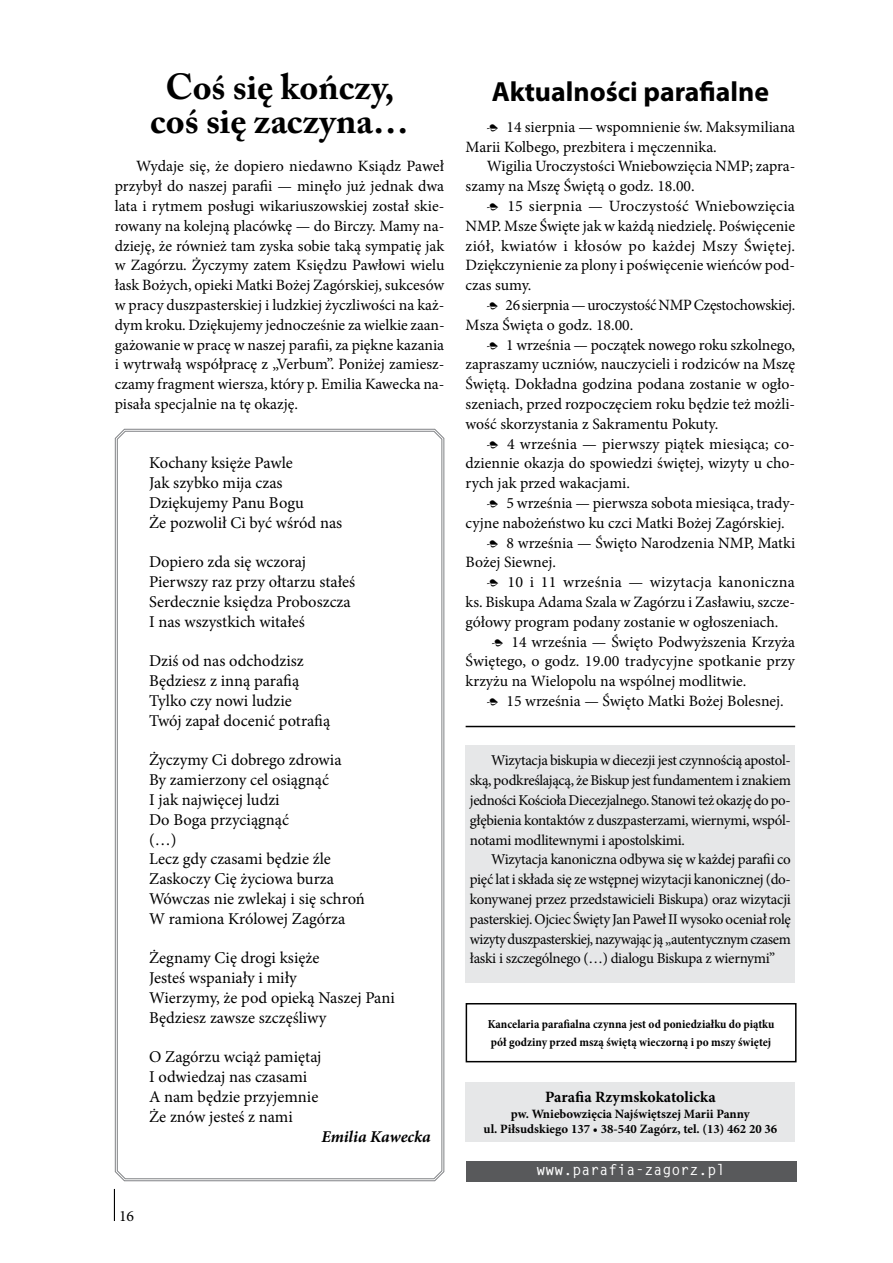
<style>
.page{position:relative;width:893px;height:1263px;background:#fff}
.page>*{position:absolute;margin:0;border:0;box-sizing:border-box;transform-origin:0 0}
.t1{font:700 36px/34px "Adobe Caslon Pro";color:#000;text-align:center}
.t2{font:700 27.75px "Myriad Pro";color:#000}
.t3{font:16.5px/19.8px "Minion Pro";color:#000}
.t4{font:italic 700 16.5px "Minion Pro";letter-spacing:-.005em;color:#000}
.t5{font:15.75px/19.8px "Minion Pro";color:#000;text-align:justify}
.t6{font:15.75px/19.8px "Minion Pro";letter-spacing:-.02em;color:#000}
.t7{font:700 15.75px "Minion Pro";color:#000}
.t8{font:15px/19.8px "Minion Pro";letter-spacing:-.02em;color:#000;text-align:justify}
.t9{font:700 15px "Letter Gothic Std";color:#fff}
.t10{font:700 12.75px/15.3px "Minion Pro";color:#000;text-align:center}
.t11{font:700 condensed 12.3px/18px "Minion Pro";color:#000}
</style>
<div class="page">
<hr style="left:114px;top:1189px;width:1px;height:32px;background:#000">
<div style="left:466px;top:745px;width:329px;height:238px;background:#e6e7e8"></div>
<svg style="left:116px;top:430px;width:327px;height:750px"></svg>
<hr style="left:466px;top:726px;width:329px;height:1px;background:#000">
<div style="left:466px;top:1003px;width:330px;height:59px;border:2px solid #000"></div>
<div style="left:466px;top:1161px;width:330px;height:20px;background:#58595b"></div>
<div style="left:466px;top:1082px;width:329px;height:59px;background:#e6e7e8"></div>
<h1 class="t1" style="left:150px;top:69px;width:260px">Coś się kończy, coś się zaczyna…</h1>
<p class="t5" style="left:115px;top:156px;width:331px;text-indent:21px">Wydaje się, że dopiero niedawno Ksiądz Paweł przybył do naszej parafii — minęło już jednak dwa lata i rytmem posługi wikariuszowskiej został skie&shy;rowany na kolejną placówkę — do Birczy. Mamy na&shy;dzieję, że również tam zyska sobie taką sympatię jak w Zagórzu. Życzymy zatem Księdzu Pawłowi wielu łask Bożych, opieki Matki Bożej Zagórskiej, sukcesów w pracy duszpasterskiej i ludzkiej życzliwości na każ&shy;dym kroku. Dziękujemy jednocześnie za wielkie zaan&shy;gażowanie w pracę w naszej parafii, za piękne kazania i wytrwałą współpracę z „Verbum”. Poniżej zamiesz&shy;czamy fragment wiersza, który p. Emilia Kawecka na&shy;pisała specjalnie na tę okazję.</p>
<p class="t3" style="left:149px;top:453px;width:195px">Kochany księże Pawle<br>Jak szybko mija czas<br>Dziękujemy Panu Bogu<br>Że pozwolił Ci być wśród nas</p>
<p class="t3" style="left:149px;top:552px;width:208px">Dopiero zda się wczoraj<br>Pierwszy raz przy ołtarzu stałeś<br>Serdecznie księdza Proboszcza<br>I nas wszystkich witałeś</p>
<p class="t3" style="left:149px;top:651px;width:183px">Dziś od nas odchodzisz<br>Będziesz z inną parafią<br>Tylko czy nowi ludzie<br>Twój zapał docenić potrafią</p>
<p class="t3" style="left:149px;top:750px;width:217px">Życzymy Ci dobrego zdrowia<br>By zamierzony cel osiągnąć<br>I jak najwięcej ludzi<br>Do Boga przyciągnąć<br>(…)<br>Lecz gdy czasami będzie źle<br>Zaskoczy Cię życiowa burza<br>Wówczas nie zwlekaj i się schroń<br>W ramiona Królowej Zagórza</p>
<p class="t3" style="left:149px;top:948px;width:247px">Żegnamy Cię drogi księże<br>Jesteś wspaniały i miły<br>Wierzymy, że pod opieką Naszej Pani<br>Będziesz zawsze szczęśliwy</p>
<p class="t3" style="left:149px;top:1047px;width:174px">O Zagórzu wciąż pamiętaj<br>I odwiedzaj nas czasami<br>A nam będzie przyjemnie<br>Że znów jesteś z nami</p>
<p class="t4" style="left:322px;top:1124px;width:111px">Emilia Kawecka</p>
<p class="t5" style="left:119px;top:1206px;width:17px">16</p>
<h2 class="t2" style="left:492px;top:73px;width:279px">Aktualności parafialne</h2>
<p class="t5" style="left:466px;top:117px;width:331px;text-indent:21px">• 14 sierpnia — wspomnienie św. Maksymiliana<br>Marii Kolbego, prezbitera i męczennika.</p>
<p class="t5" style="left:466px;top:156px;width:331px;text-indent:21px">Wigilia Uroczystości Wniebowzięcia NMP; zapra&shy;szamy na Mszę Świętą o godz. 18.00.</p>
<p class="t5" style="left:466px;top:196px;width:331px;text-indent:21px">• 15 sierpnia — Uroczystość Wniebowzięcia NMP. Msze Święte jak w każdą niedzielę. Poświęcenie ziół, kwiatów i kłosów po każdej Mszy Świętej.<br>Dziękczynienie za plony i poświęcenie wieńców pod&shy;czas sumy.</p>
<p class="t6" style="left:466px;top:295px;width:331px;text-indent:21px">• 26 sierpnia — uroczystość NMP Częstochowskiej.<br>Msza Święta o godz. 18.00.</p>
<p class="t5" style="left:466px;top:335px;width:331px;text-indent:21px">• 1 września — początek nowego roku szkolnego, zapraszamy uczniów, nauczycieli i rodziców na Mszę Świętą. Dokładna godzina podana zostanie w ogło&shy;szeniach, przed rozpoczęciem roku będzie też możli&shy;wość skorzystania z Sakramentu Pokuty.</p>
<p class="t5" style="left:466px;top:434px;width:331px;text-indent:21px">• 4 września — pierwszy piątek miesiąca; co&shy;dziennie okazja do spowiedzi świętej, wizyty u cho&shy;rych jak przed wakacjami.</p>
<p class="t5" style="left:466px;top:493px;width:331px;text-indent:21px">• 5 września — pierwsza sobota miesiąca, trady&shy;cyjne nabożeństwo ku czci Matki Bożej Zagórskiej.</p>
<p class="t5" style="left:466px;top:533px;width:331px;text-indent:21px">• 8 września — Święto Narodzenia NMP, Matki<br>Bożej Siewnej.</p>
<p class="t5" style="left:466px;top:572px;width:331px;text-indent:21px">• 10 i 11 września — wizytacja kanoniczna ks. Biskupa Adama Szala w Zagórzu i Zasławiu, szcze&shy;gółowy program podany zostanie w ogłoszeniach.</p>
<p class="t5" style="left:466px;top:632px;width:331px;text-indent:26px">• 14 września — Święto Podwyższenia Krzyża Świętego, o godz. 19.00 tradycyjne spotkanie przy krzyżu na Wielopolu na wspólnej modlitwie.</p>
<p class="t5" style="left:487px;top:691px;width:298px">• 15 września — Święto Matki Bożej Bolesnej.</p>
<p class="t8" style="left:470px;top:751px;width:323px;text-indent:21px">Wizytacja biskupia w diecezji jest czynnością apostol&shy;ską, podkreślającą, że Biskup jest fundamentem i znakiem jedności Kościoła Diecezjalnego. Stanowi też okazję do po&shy;głębienia kontaktów z duszpasterzami, wiernymi, wspól&shy;notami modlitewnymi i apostolskimi.</p>
<p class="t8" style="left:470px;top:850px;width:323px;text-indent:21px">Wizytacja kanoniczna odbywa się w każdej parafii co pięć lat i składa się ze wstępnej wizytacji kanonicznej (do&shy;konywanej przez przedstawicieli Biskupa) oraz wizytacji pasterskiej. Ojciec Święty Jan Paweł II wysoko oceniał rolę wizyty duszpasterskiej, nazywając ją „autentycznym czasem łaski i szczególnego (…) dialogu Biskupa z wiernymi”</p>
<p class="t11" style="left:488px;top:1015px;width:288px">Kancelaria parafialna czynna jest od poniedziałku do piątku pół godziny przed mszą świętą wieczorną i po mszy świętej</p>
<p class="t7" style="left:545px;top:1086px;width:172px">Parafia Rzymskokatolicka</p>
<p class="t10" style="left:483px;top:1106px;width:295px">pw. Wniebowzięcia Najświętszej Marii Panny<br>ul. Piłsudskiego 137 • 38‑540 Zagórz, tel. (13) 462 20 36</p>
<p class="t9" style="left:537px;top:1160px;width:191px">www.parafia-zagorz.pl</p>
</div>
